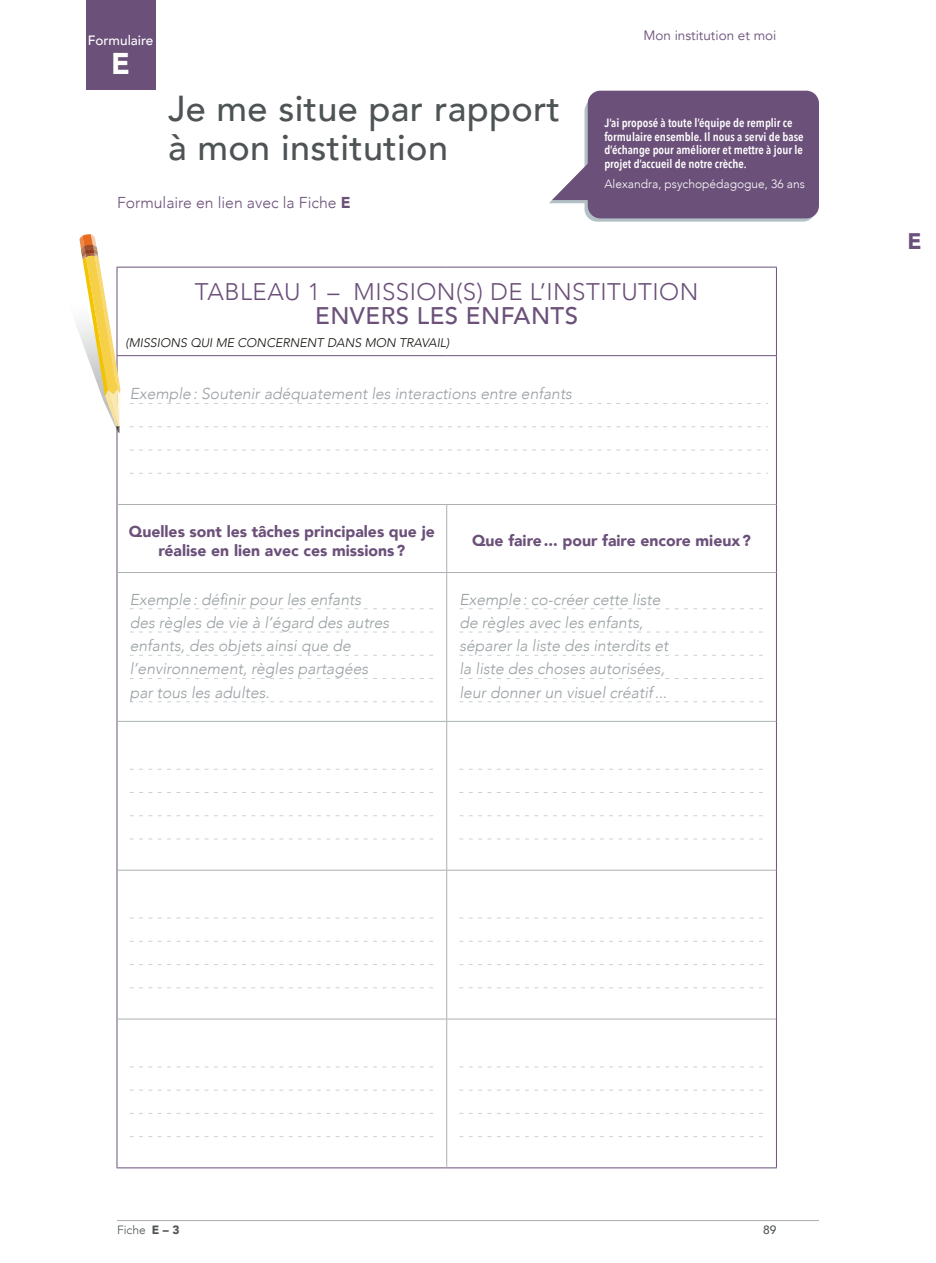
<style>
.page{position:relative;width:936px;height:1263px;background:#fff}
.page>*{position:absolute;margin:0;border:0;box-sizing:border-box;transform-origin:0 0}
.Titre_formulaire{font:500 36px/39px "Avenir";letter-spacing:.01em;color:#4e5455}
.Pour_bloc_fiche_A{font:900 30px "Avenir";color:#fff}
.Tableau_-_grand_titr{font:300 24px/24px "Avenir";letter-spacing:.02em;color:#6b5079;text-align:center}
.t1{font:900 22.5px "Avenir";color:#6b5079}
.tableau-filet{font:italic 300 15.75px "Avenir";color:#989fa2}
.Point_a{font:900 15.75px/18.5px "Avenir";color:#6b5079;text-align:center}
.Formulaire_en_lien{font:300 15.75px "Avenir";color:#6b5079}
.tétiaire_bis{font:13.5px "Avenir";color:#6b5079}
.Pour_bloc_fiche{font:500 13.5px "Avenir";color:#fff}
.Exemple_tableau{font:italic 300 12.45px "Avenir";color:#12120d}
.bulle_ok{font:600 12px/13.5px "Avenir Next Condensed";color:#fff}
.bulle_signature{font:300 12px "Avenir";color:#fff}
.body{font:300 12px "Avenir";color:#4e5455}
.t2{font:500 12px "Avenir";color:#4e5455}
.s1{font-weight:900}
.s2{font-weight:500}
</style>
<div class="page">
<hr style="left:117px;top:355px;width:329px;height:1px;background:#6b5079">
<hr style="left:446px;top:355px;width:330px;height:1px;background:#6b5079">
<hr style="left:776px;top:267px;width:1px;height:88px;background:#6b5079">
<hr style="left:117px;top:267px;width:329px;height:1px;background:#6b5079">
<hr style="left:446px;top:267px;width:330px;height:1px;background:#6b5079">
<hr style="left:117px;top:356px;width:1px;height:148px;background:#6b5079">
<hr style="left:117px;top:504px;width:1px;height:68px;background:#6b5079">
<hr style="left:776px;top:504px;width:1px;height:68px;background:#6b5079">
<hr style="left:117px;top:572px;width:1px;height:149px;background:#6b5079">
<hr style="left:776px;top:572px;width:1px;height:149px;background:#6b5079">
<hr style="left:117px;top:721px;width:1px;height:149px;background:#6b5079">
<hr style="left:776px;top:721px;width:1px;height:149px;background:#6b5079">
<hr style="left:117px;top:870px;width:1px;height:149px;background:#6b5079">
<hr style="left:776px;top:870px;width:1px;height:149px;background:#6b5079">
<hr style="left:117px;top:1019px;width:1px;height:148px;background:#6b5079">
<hr style="left:776px;top:1019px;width:1px;height:148px;background:#6b5079">
<hr style="left:117px;top:1167px;width:329px;height:1px;background:#6b5079">
<hr style="left:446px;top:1167px;width:330px;height:1px;background:#6b5079">
<hr style="left:776px;top:356px;width:1px;height:148px;background:#6b5079">
<hr style="left:117px;top:504px;width:329px;height:1px;background:#aab0b3">
<hr style="left:446px;top:504px;width:330px;height:1px;background:#aab0b3">
<hr style="left:446px;top:505px;width:1px;height:67px;background:#aab0b3">
<hr style="left:117px;top:572px;width:329px;height:1px;background:#aab0b3">
<hr style="left:446px;top:572px;width:330px;height:1px;background:#aab0b3">
<hr style="left:446px;top:573px;width:1px;height:148px;background:#aab0b3">
<hr style="left:117px;top:721px;width:329px;height:1px;background:#aab0b3">
<hr style="left:446px;top:721px;width:330px;height:1px;background:#aab0b3">
<hr style="left:446px;top:722px;width:1px;height:148px;background:#aab0b3">
<hr style="left:117px;top:870px;width:329px;height:1px;background:#aab0b3">
<hr style="left:446px;top:870px;width:330px;height:1px;background:#aab0b3">
<hr style="left:446px;top:870px;width:1px;height:149px;background:#aab0b3">
<hr style="left:117px;top:1019px;width:329px;height:1px;background:#aab0b3">
<hr style="left:446px;top:1019px;width:330px;height:1px;background:#aab0b3">
<hr style="left:446px;top:1019px;width:1px;height:148px;background:#aab0b3">
<svg style="left:130px;top:403px;width:637px;height:1px"></svg>
<svg style="left:130px;top:426px;width:637px;height:1px"></svg>
<svg style="left:130px;top:450px;width:637px;height:1px"></svg>
<svg style="left:130px;top:473px;width:637px;height:1px"></svg>
<svg style="left:130px;top:608px;width:303px;height:1px"></svg>
<svg style="left:130px;top:631px;width:303px;height:1px"></svg>
<svg style="left:130px;top:655px;width:303px;height:1px"></svg>
<svg style="left:130px;top:678px;width:303px;height:1px"></svg>
<svg style="left:130px;top:701px;width:303px;height:1px"></svg>
<svg style="left:459px;top:608px;width:304px;height:1px"></svg>
<svg style="left:459px;top:631px;width:304px;height:1px"></svg>
<svg style="left:459px;top:655px;width:304px;height:1px"></svg>
<svg style="left:459px;top:678px;width:304px;height:1px"></svg>
<svg style="left:459px;top:701px;width:304px;height:1px"></svg>
<svg style="left:130px;top:769px;width:303px;height:1px"></svg>
<svg style="left:130px;top:792px;width:303px;height:1px"></svg>
<svg style="left:130px;top:815px;width:303px;height:1px"></svg>
<svg style="left:130px;top:838px;width:303px;height:1px"></svg>
<svg style="left:459px;top:769px;width:304px;height:1px"></svg>
<svg style="left:459px;top:792px;width:304px;height:1px"></svg>
<svg style="left:459px;top:815px;width:304px;height:1px"></svg>
<svg style="left:459px;top:838px;width:304px;height:1px"></svg>
<svg style="left:130px;top:918px;width:303px;height:1px"></svg>
<svg style="left:130px;top:941px;width:303px;height:1px"></svg>
<svg style="left:130px;top:964px;width:303px;height:1px"></svg>
<svg style="left:130px;top:987px;width:303px;height:1px"></svg>
<svg style="left:459px;top:918px;width:304px;height:1px"></svg>
<svg style="left:459px;top:941px;width:304px;height:1px"></svg>
<svg style="left:459px;top:964px;width:304px;height:1px"></svg>
<svg style="left:459px;top:987px;width:304px;height:1px"></svg>
<svg style="left:130px;top:1066px;width:303px;height:1px"></svg>
<svg style="left:130px;top:1090px;width:303px;height:1px"></svg>
<svg style="left:130px;top:1113px;width:303px;height:1px"></svg>
<svg style="left:130px;top:1136px;width:303px;height:1px"></svg>
<svg style="left:459px;top:1066px;width:304px;height:1px"></svg>
<svg style="left:459px;top:1090px;width:304px;height:1px"></svg>
<svg style="left:459px;top:1113px;width:304px;height:1px"></svg>
<svg style="left:459px;top:1136px;width:304px;height:1px"></svg>
<div style="left:86px;top:0;width:69px;height:89px;background:#6b5079"></div>
<svg style="left:584px;top:98px;width:231px;height:124px"></svg>
<div style="left:587px;top:91px;width:232px;height:127px;background:#6b5079;border-radius:13px"></div>
<svg style="left:549px;top:155px;width:39px;height:48px"></svg>
<hr style="left:117px;top:1220px;width:702px;height:1px;background:#aab0b3">
<svg style="left:76px;top:234px;width:44px;height:199px"></svg>
<p class="Pour_bloc_fiche" style="left:88px;top:29px;width:67px">Formulaire</p>
<p class="Pour_bloc_fiche_A" style="left:111px;top:38px;width:20px">E</p>
<p class="Titre_formulaire" style="left:168px;top:87px;width:394px">Je me situe par rapport à mon institution</p>
<p class="Formulaire_en_lien" style="left:117px;top:194px;width:235px">Formulaire en lien avec la Fiche <span class="s1">E</span></p>
<p class="tétiaire_bis" style="left:643px;top:27px;width:134px">Mon institution et moi</p>
<p class="bulle_ok" style="left:604px;top:116px;width:201px">J’ai proposé à toute l’équipe de remplir ce formulaire ensemble. Il nous a servi de base d’échange pour améliorer et mettre à jour le projet d’accueil de notre crèche.</p>
<p class="bulle_signature" style="left:604px;top:177px;width:202px">Alexandra, psychopédagogue, 36 ans</p>
<p class="Tableau_-_grand_titr" style="left:195px;top:279px;width:505px">TABLEAU 1 – MISSION(S) DE L’INSTITUTION<br><span class="s2">ENVERS LES ENFANTS</span></p>
<p class="Exemple_tableau" style="left:125px;top:335px;width:325px">(MISSIONS QUI ME CONCERNENT DANS MON TRAVAIL)</p>
<p class="tableau-filet" style="left:130px;top:385px;width:444px">Exemple: Soutenir adéquatement les interactions entre enfants</p>
<p class="Point_a" style="left:129px;top:522px;width:307px">Quelles sont les tâches principales que je réalise en lien avec ces missions?</p>
<p class="Point_a" style="left:472px;top:531px;width:280px">Que faire... pour faire encore mieux?</p>
<p class="tableau-filet" style="left:130px;top:590px;width:233px">Exemple : définir pour les enfants</p>
<p class="tableau-filet" style="left:130px;top:613px;width:261px">des règles de vie à l’égard des autres</p>
<p class="tableau-filet" style="left:130px;top:636px;width:222px">enfants, des objets ainsi que de</p>
<p class="tableau-filet" style="left:130px;top:659px;width:240px">l’environnement, règles partagées</p>
<p class="tableau-filet" style="left:130px;top:683px;width:141px">par tous les adultes.</p>
<p class="tableau-filet" style="left:459px;top:590px;width:202px">Exemple: co-créer cette liste</p>
<p class="tableau-filet" style="left:459px;top:613px;width:185px">de règles avec les enfants,</p>
<p class="tableau-filet" style="left:459px;top:636px;width:210px">séparer la liste des interdits et</p>
<p class="tableau-filet" style="left:459px;top:659px;width:207px">la liste des choses autorisées,</p>
<p class="tableau-filet" style="left:459px;top:683px;width:209px">leur donner un visuel créatif...</p>
<h3 class="t1" style="left:907px;top:222px;width:16px">E</h3>
<p class="body" style="left:117px;top:1223px;width:64px">Fiche <span class="s1">E – 3</span></p>
<p class="t2" style="left:763px;top:1219px;width:15px">89</p>
</div>
